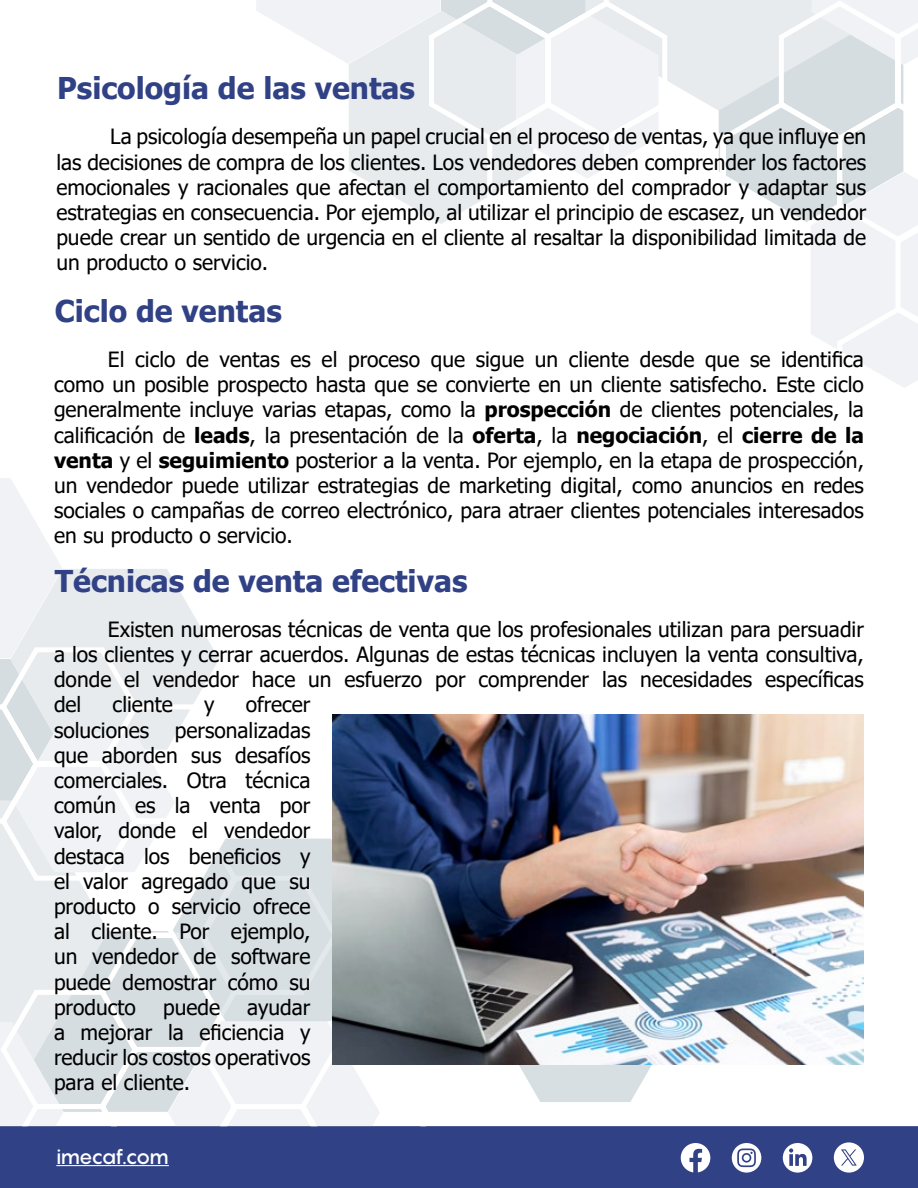
<style>
.page{position:relative;width:918px;height:1188px;background:#fff}
.page>*{position:absolute;margin:0;border:0;box-sizing:border-box;transform-origin:0 0}
.t1{font:700 30px "Tahoma";color:#314185}
.t2{font:21px/25.2px "Tahoma";color:#000;text-align:justify}
.t3{font:500 21px "Pangram";letter-spacing:-.075em;color:#fff}
.s1{font-weight:700}
</style>
<div class="page">
<svg style="left:256px;top:0;width:169px;height:214px"></svg>
<svg style="left:425px;top:0;width:493px;height:388px"></svg>
<div style="left:0;top:1126px;width:918px;height:62px;background:#314185;border:2px solid #314185"></div>
<hr style="left:56px;top:1165px;width:113px;height:1px;background:#fff">
<svg style="left:681px;top:1143px;width:29px;height:29px"></svg>
<svg style="left:732px;top:1143px;width:29px;height:30px"></svg>
<svg style="left:783px;top:1143px;width:29px;height:30px"></svg>
<svg style="left:834px;top:1142px;width:30px;height:31px"></svg>
<svg style="left:495px;top:1064px;width:180px;height:38px"></svg>
<svg style="left:0;top:478px;width:210px;height:165px"></svg>
<svg style="left:0;top:643px;width:441px;height:483px"></svg>
<img style="left:333px;top:714px;width:530px;height:350px">
<h1 class="t1" style="left:57px;top:68px;width:359px">Psicología de las ventas</h1>
<p class="t2" style="left:56px;top:125px;width:812px;text-indent:54px">La psicología desempeña un papel crucial en el proceso de ventas, ya que influye en las decisiones de compra de los clientes. Los vendedores deben comprender los factores emocionales y racionales que afectan el comportamiento del comprador y adaptar sus estrategias en consecuencia. Por ejemplo, al utilizar el principio de escasez, un vendedor puede crear un sentido de urgencia en el cliente al resaltar la disponibilidad limitada de un producto o servicio.</p>
<h1 class="t1" style="left:55px;top:290px;width:229px">Ciclo de ventas</h1>
<p class="t2" style="left:54px;top:348px;width:812px;text-indent:54px">El ciclo de ventas es el proceso que sigue un cliente desde que se identifica como un posible prospecto hasta que se convierte en un cliente satisfecho. Este ciclo generalmente incluye varias etapas, como la <span class="s1">prospección</span> de clientes potenciales, la calificación de <span class="s1">leads</span>, la presentación de la <span class="s1">oferta</span>, la <span class="s1">negociación</span>, el <span class="s1">cierre de la venta</span> y el <span class="s1">seguimiento</span> posterior a la venta. Por ejemplo, en la etapa de prospección, un vendedor puede utilizar estrategias de marketing digital, como anuncios en redes sociales o campañas de correo electrónico, para atraer clientes potenciales interesados en su producto o servicio.</p>
<h1 class="t1" style="left:55px;top:560px;width:414px">Técnicas de venta efectivas</h1>
<p class="t2" style="left:54px;top:618px;width:812px;text-indent:54px">Existen numerosas técnicas de venta que los profesionales utilizan para persuadir a los clientes y cerrar acuerdos. Algunas de estas técnicas incluyen la venta consultiva, donde el vendedor hace un esfuerzo por comprender las necesidades específicas del</p>
<p class="t2" style="left:54px;top:693px;width:258px;text-indent:192px">ofrecer soluciones personalizadas que aborden sus desafíos comerciales. Otra técnica común es la venta por valor, donde el vendedor destaca los beneficios y el valor agregado que su producto o servicio ofrece al cliente. Por ejemplo, un vendedor de software puede demostrar cómo su producto</p>
<p class="t2" style="left:113px;top:693px;width:62px">cliente</p>
<p class="t2" style="left:204px;top:693px;width:12px">y</p>
<p class="t2" style="left:54px;top:996px;width:258px;text-indent:193px">ayudar a mejorar la eficiencia y reducir los costos operativos para el cliente.</p>
<p class="t2" style="left:163px;top:996px;width:59px">puede</p>
<p class="t3" style="left:56px;top:1142px;width:114px">imecaf.com</p>
</div>
